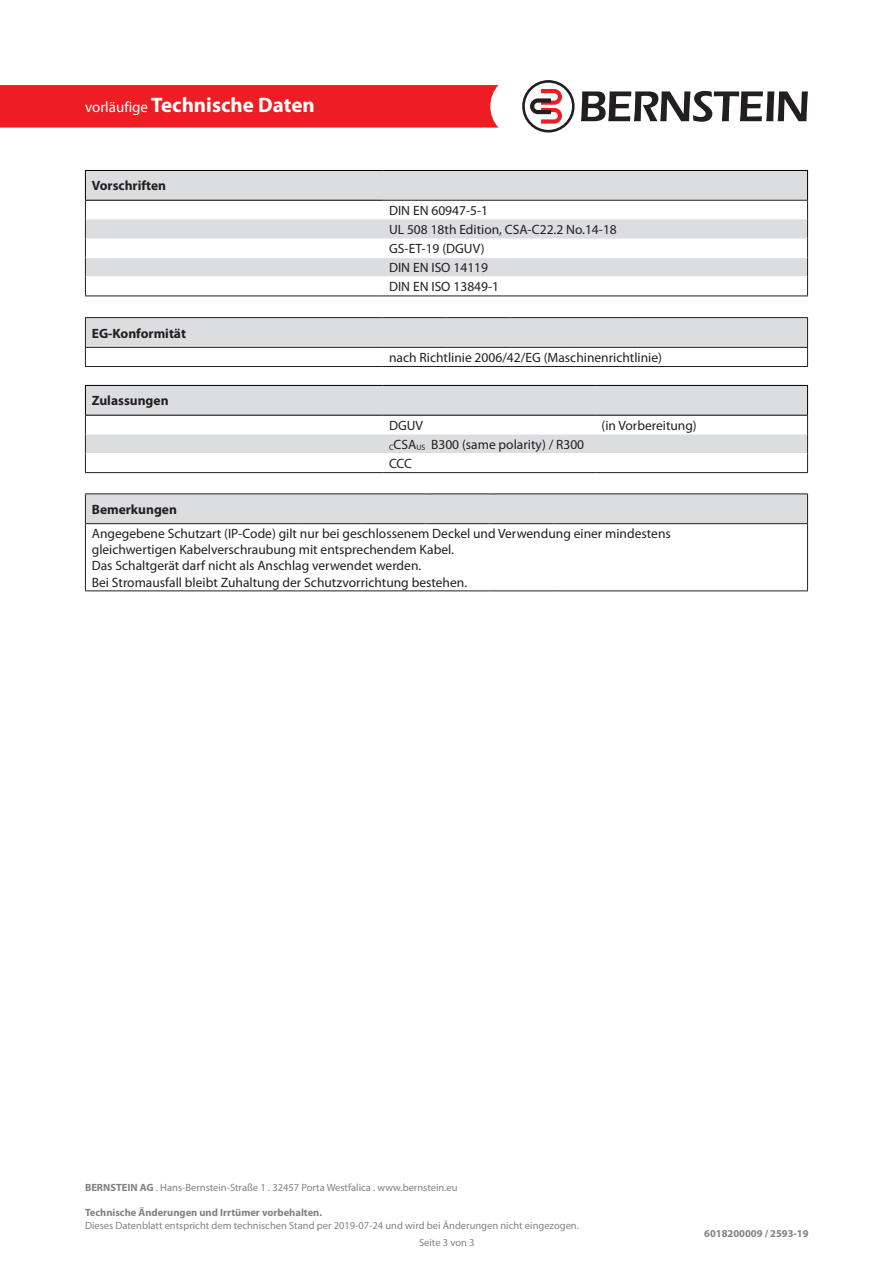
<style>
.page{position:relative;width:893px;height:1263px;background:#fff}
.page>*{position:absolute;margin:0;border:0;box-sizing:border-box;transform-origin:0 0}
.t1{font:700 21px "Myriad Pro";color:#fff}
.t2{font:13.5px "Myriad Pro";color:#231f20}
.t3{font:700 13.5px "Myriad Pro";color:#231f20}
.t4{font:10.5px "Myriad Pro";color:#808285}
.t5{font:700 10.5px "Myriad Pro";color:#808285}
.s1{font-weight:400;font-size:15px}
.s2{font-weight:700}
</style>
<div class="page">
<div style="left:0;top:85px;width:498px;height:43px;background:#ee1d23"></div>
<svg style="left:581px;top:91px;width:227px;height:31px"></svg>
<svg style="left:522px;top:80px;width:53px;height:53px"></svg>
<svg style="left:85px;top:318px;width:723px;height:48px"></svg>
<hr style="left:85px;top:317px;width:298px;height:1px;background:#231f20">
<hr style="left:383px;top:317px;width:63px;height:1px;background:#231f20">
<hr style="left:446px;top:317px;width:64px;height:1px;background:#231f20">
<hr style="left:510px;top:317px;width:64px;height:1px;background:#231f20">
<hr style="left:574px;top:317px;width:64px;height:1px;background:#231f20">
<hr style="left:638px;top:317px;width:170px;height:1px;background:#231f20">
<hr style="left:85px;top:347px;width:298px;height:1px;background:#231f20">
<hr style="left:383px;top:347px;width:63px;height:1px;background:#231f20">
<hr style="left:446px;top:347px;width:64px;height:1px;background:#231f20">
<hr style="left:510px;top:347px;width:64px;height:1px;background:#231f20">
<hr style="left:574px;top:347px;width:64px;height:1px;background:#231f20">
<hr style="left:638px;top:347px;width:170px;height:1px;background:#231f20">
<hr style="left:85px;top:366px;width:298px;height:1px;background:#231f20">
<hr style="left:383px;top:366px;width:63px;height:1px;background:#231f20">
<hr style="left:446px;top:366px;width:64px;height:1px;background:#231f20">
<hr style="left:510px;top:366px;width:64px;height:1px;background:#231f20">
<hr style="left:574px;top:366px;width:64px;height:1px;background:#231f20">
<hr style="left:638px;top:366px;width:170px;height:1px;background:#231f20">
<div style="left:85px;top:494px;width:723px;height:29px;background:#dcdddf"></div>
<hr style="left:85px;top:524px;width:1px;height:66px;background:#231f20">
<hr style="left:807px;top:524px;width:1px;height:66px;background:#231f20">
<hr style="left:85px;top:493px;width:213px;height:1px;background:#231f20">
<hr style="left:298px;top:493px;width:64px;height:1px;background:#231f20">
<hr style="left:362px;top:493px;width:64px;height:1px;background:#231f20">
<hr style="left:426px;top:493px;width:63px;height:1px;background:#231f20">
<hr style="left:489px;top:493px;width:64px;height:1px;background:#231f20">
<hr style="left:553px;top:493px;width:255px;height:1px;background:#231f20">
<hr style="left:85px;top:523px;width:213px;height:1px;background:#231f20">
<hr style="left:298px;top:523px;width:64px;height:1px;background:#231f20">
<hr style="left:362px;top:523px;width:64px;height:1px;background:#231f20">
<hr style="left:426px;top:523px;width:63px;height:1px;background:#231f20">
<hr style="left:489px;top:523px;width:64px;height:1px;background:#231f20">
<hr style="left:553px;top:523px;width:255px;height:1px;background:#231f20">
<hr style="left:85px;top:590px;width:213px;height:1px;background:#231f20">
<hr style="left:298px;top:590px;width:64px;height:1px;background:#231f20">
<hr style="left:362px;top:590px;width:64px;height:1px;background:#231f20">
<hr style="left:426px;top:590px;width:63px;height:1px;background:#231f20">
<hr style="left:489px;top:590px;width:64px;height:1px;background:#231f20">
<hr style="left:553px;top:590px;width:255px;height:1px;background:#231f20">
<svg style="left:86px;top:171px;width:721px;height:105px;fill:#dcdddf"></svg>
<hr style="left:85px;top:170px;width:298px;height:1px;background:#000">
<hr style="left:383px;top:170px;width:425px;height:1px;background:#000">
<hr style="left:85px;top:200px;width:298px;height:1px;background:#000">
<hr style="left:86px;top:257px;width:297px;height:1px;background:#fff">
<hr style="left:383px;top:257px;width:424px;height:1px;background:#fff">
<svg style="left:85px;top:171px;width:1px;height:125px"></svg>
<svg style="left:807px;top:171px;width:1px;height:125px"></svg>
<hr style="left:85px;top:296px;width:298px;height:1px;background:#231f20">
<hr style="left:383px;top:296px;width:425px;height:1px;background:#231f20">
<hr style="left:383px;top:200px;width:425px;height:1px;background:#231f20">
<hr style="left:85px;top:385px;width:298px;height:1px;background:#000">
<hr style="left:383px;top:385px;width:212px;height:1px;background:#000">
<hr style="left:595px;top:385px;width:213px;height:1px;background:#000">
<svg style="left:85px;top:386px;width:723px;height:86px"></svg>
<hr style="left:85px;top:472px;width:298px;height:1px;background:#231f20">
<hr style="left:383px;top:472px;width:212px;height:1px;background:#231f20">
<hr style="left:595px;top:472px;width:213px;height:1px;background:#231f20">
<h1 class="t1" style="left:85px;top:91px;width:231px"><span class="s1">vorläufige</span> Technische Daten</h1>
<p class="t3" style="left:92px;top:177px;width:76px">Vorschriften</p>
<p class="t3" style="left:92px;top:324px;width:96px">EG-Konformität</p>
<p class="t3" style="left:92px;top:392px;width:78px">Zulassungen</p>
<p class="t2" style="left:389px;top:202px;width:101px">DIN EN 60947-5-1</p>
<p class="t2" style="left:389px;top:221px;width:229px">UL 508 18th Edition, CSA-C22.2 No.14-18</p>
<p class="t2" style="left:389px;top:240px;width:97px">GS-ET-19 (DGUV)</p>
<p class="t2" style="left:389px;top:259px;width:101px">DIN EN ISO 14119</p>
<p class="t2" style="left:389px;top:279px;width:112px">DIN EN ISO 13849-1</p>
<p class="t2" style="left:389px;top:349px;width:274px">nach Richtlinie 2006/42/EG (Maschinenrichtlinie)</p>
<p class="t2" style="left:389px;top:417px;width:35px">DGUV</p>
<p class="t2" style="left:601px;top:417px;width:97px">(in Vorbereitung)</p>
<p class="t2" style="left:389px;top:436px;width:197px"><sub>C</sub>CSA<sub>US</sub> B300 (same polarity) / R300</p>
<p class="t2" style="left:389px;top:455px;width:24px">CCC</p>
<p class="t3" style="left:92px;top:500px;width:87px">Bemerkungen</p>
<p class="t2" style="left:92px;top:525px;width:580px">Angegebene Schutzart (IP-Code) gilt nur bei geschlossenem Deckel und Verwendung einer mindestens</p>
<p class="t2" style="left:92px;top:541px;width:364px">gleichwertigen Kabelverschraubung mit entsprechendem Kabel.</p>
<p class="t2" style="left:92px;top:558px;width:331px">Das Schaltgerät darf nicht als Anschlag verwendet werden.</p>
<p class="t2" style="left:92px;top:574px;width:377px">Bei Stromausfall bleibt Zuhaltung der Schutzvorrichtung bestehen.</p>
<p class="t4" style="left:85px;top:1181px;width:374px"><span class="s2">BERNSTEIN AG</span> . Hans-Bernstein-Straße 1 . 32457 Porta Westfalica . www.bernstein.eu</p>
<p class="t5" style="left:85px;top:1206px;width:239px">Technische Änderungen und Irrtümer vorbehalten.</p>
<p class="t4" style="left:85px;top:1219px;width:495px">Dieses Datenblatt entspricht dem technischen Stand per 2019-07-24 und wird bei Änderungen nicht eingezogen.</p>
<p class="t4" style="left:419px;top:1236px;width:57px">Seite 3 von 3</p>
<p class="t5" style="left:704px;top:1227px;width:106px">6018200009 / 2593-19</p>
</div>
